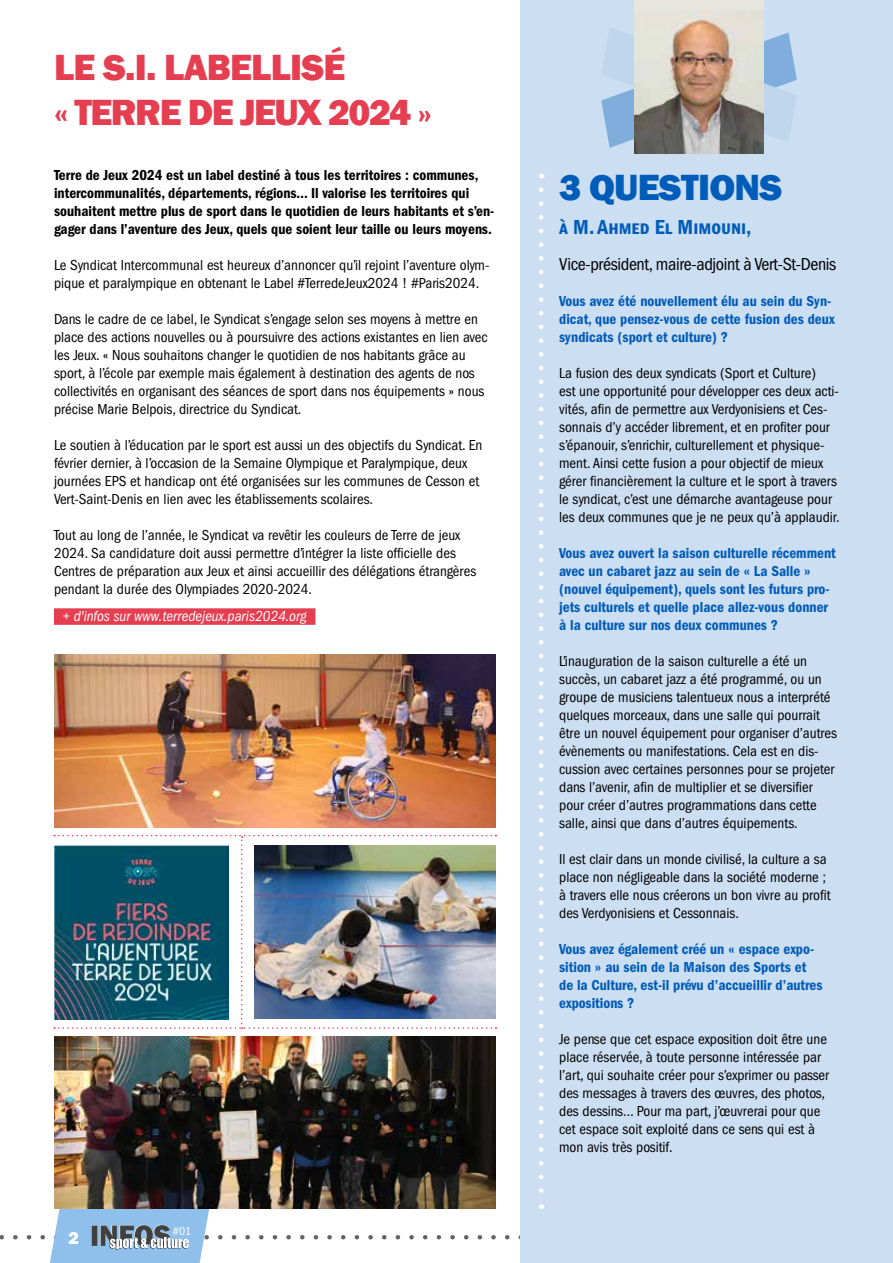
<style>
.page{position:relative;width:893px;height:1263px;background:#fff}
.page>*{position:absolute;margin:0;border:0;box-sizing:border-box;transform-origin:0 0}
.t1{font:800 37.5px/45px "Franklin Gothic";letter-spacing:-.04em;color:#e53e51}
.t2{font:800 37.5px "Franklin Gothic";letter-spacing:-.02em;color:#005cb9}
.t3{font:21px "Franklin Gothic LT Pro Cn Dm";color:#005cb9}
.t4{font:condensed 18px "Franklin Gothic LT Pro";letter-spacing:-.02em;color:#000}
.t5{font:800 18px "Franklin Gothic";color:#fff}
.t6{font:condensed 15px/18px "Franklin Gothic LT Pro";color:#000}
.t7{font:15px/18px "Franklin Gothic LT Pro Cn Dm";color:#005cb9}
.t8{font:15px/18px "Franklin Gothic LT Pro Cn Dm";color:#000}
.t9{font:italic condensed 15px "Franklin Gothic LT Pro";color:#fff}
.t10{font:condensed 12px "Franklin Gothic LT Pro";color:#fff}
</style>
<div class="page">
<div style="left:521px;top:0;width:372px;height:1263px;background:#ccdef1"></div>
<svg style="left:601px;top:28px;width:196px;height:120px"></svg>
<div style="left:634px;top:0;width:130px;height:153px;background:#e6e6de"></div>
<img style="left:634px;top:10px;width:130px;height:143px">
<img style="left:0;top:190px;width:545px;height:1073px">
<h1 class="t1" style="left:54px;top:45px;width:379px">LE S.I. LABELLISÉ<br>« TERRE DE JEUX 2024 »</h1>
<p class="t8" style="left:54px;top:166px;width:442px">Terre de Jeux 2024 est un label destiné à tous les territoires : communes, intercommunalités, départements, régions… Il valorise les territoires qui souhaitent mettre plus de sport dans le quotidien de leurs habitants et s’en&shy;gager dans l’aventure des Jeux, quels que soient leur taille ou leurs moyens.</p>
<p class="t6" style="left:54px;top:256px;width:437px">Le Syndicat Intercommunal est heureux d’annoncer qu’il rejoint l’aventure olym&shy;pique et paralympique en obtenant le Label #TerredeJeux2024 ! #Paris2024.</p>
<p class="t6" style="left:54px;top:310px;width:435px">Dans le cadre de ce label, le Syndicat s’engage selon ses moyens à mettre en place des actions nouvelles ou à poursuivre des actions existantes en lien avec les Jeux. « Nous souhaitons changer le quotidien de nos habitants grâce au sport, à l’école par exemple mais également à destination des agents de nos collectivités en organisant des séances de sport dans nos équipements » nous précise Marie Belpois, directrice du Syndicat.</p>
<p class="t6" style="left:54px;top:436px;width:430px">Le soutien à l’éducation par le sport est aussi un des objectifs du Syndicat. En février dernier, à l’occasion de la Semaine Olympique et Paralympique, deux journées EPS et handicap ont été organisées sur les communes de Cesson et Vert-Saint-Denis en lien avec les établissements scolaires.</p>
<p class="t6" style="left:54px;top:526px;width:424px">Tout au long de l’année, le Syndicat va revêtir les couleurs de Terre de jeux 2024. Sa candidature doit aussi permettre d’intégrer la liste officielle des Centres de préparation aux Jeux et ainsi accueillir des délégations étrangères pendant la durée des Olympiades 2020-2024.</p>
<p class="t9" style="left:63px;top:607px;width:246px">+ d'infos sur www.terredejeux.paris2024.org</p>
<p class="t5" style="left:69px;top:1226px;width:12px">2</p>
<p class="t10" style="left:173px;top:1224px;width:20px">#01</p>
<h1 class="t2" style="left:559px;top:163px;width:225px">3 QUESTIONS</h1>
<h2 class="t3" style="left:559px;top:215px;width:194px">à M. Ahmed El Mimouni,</h2>
<p class="t4" style="left:559px;top:254px;width:279px">Vice-président, maire-adjoint à Vert-St-Denis</p>
<p class="t7" style="left:559px;top:292px;width:277px">Vous avez été nouvellement élu au sein du Syn&shy;dicat, que pensez-vous de cette fusion des deux syndicats (sport et culture) ?</p>
<p class="t6" style="left:559px;top:364px;width:282px">La fusion des deux syndicats (Sport et Culture)<br>est une opportunité pour développer ces deux acti&shy;vités, afin de permettre aux Verdyonisiens et Ces&shy;sonnais d’y accéder librement, et en profiter pour s’épanouir, s’enrichir, culturellement et physique&shy;ment. Ainsi cette fusion a pour objectif de mieux gérer financièrement la culture et le sport à travers le syndicat, c’est une démarche avantageuse pour les deux communes que je ne peux qu’à applaudir.</p>
<p class="t7" style="left:559px;top:544px;width:278px">Vous avez ouvert la saison culturelle récemment avec un cabaret jazz au sein de « La Salle » (nouvel équipement), quels sont les futurs pro&shy;jets culturels et quelle place allez-vous donner à la culture sur nos deux communes ?</p>
<p class="t6" style="left:559px;top:652px;width:279px">L’inauguration de la saison culturelle a été un succès, un cabaret jazz a été programmé, ou un groupe de musiciens talentueux nous a interprété quelques morceaux, dans une salle qui pourrait être un nouvel équipement pour organiser d’autres évènements ou manifestations. Cela est en dis&shy;cussion avec certaines personnes pour se projeter dans l’avenir, afin de multiplier et se diversifier pour créer d’autres programmations dans cette salle, ainsi que dans d’autres équipements.</p>
<p class="t6" style="left:559px;top:850px;width:273px">Il est clair dans un monde civilisé, la culture a sa place non négligeable dans la société moderne ; à travers elle nous créerons un bon vivre au profit des Verdyonisiens et Cessonnais.</p>
<p class="t7" style="left:559px;top:940px;width:265px">Vous avez également créé un « espace expo&shy;sition » au sein de la Maison des Sports et de la Culture, est-il prévu d’accueillir d’autres expositions ?</p>
<p class="t6" style="left:559px;top:1030px;width:271px">Je pense que cet espace exposition doit être une place réservée, à toute personne intéressée par l’art, qui souhaite créer pour s’exprimer ou passer des messages à travers des œuvres, des photos, des dessins… Pour ma part, j’œuvrerai pour que cet espace soit exploité dans ce sens qui est à mon avis très positif.</p>
</div>
